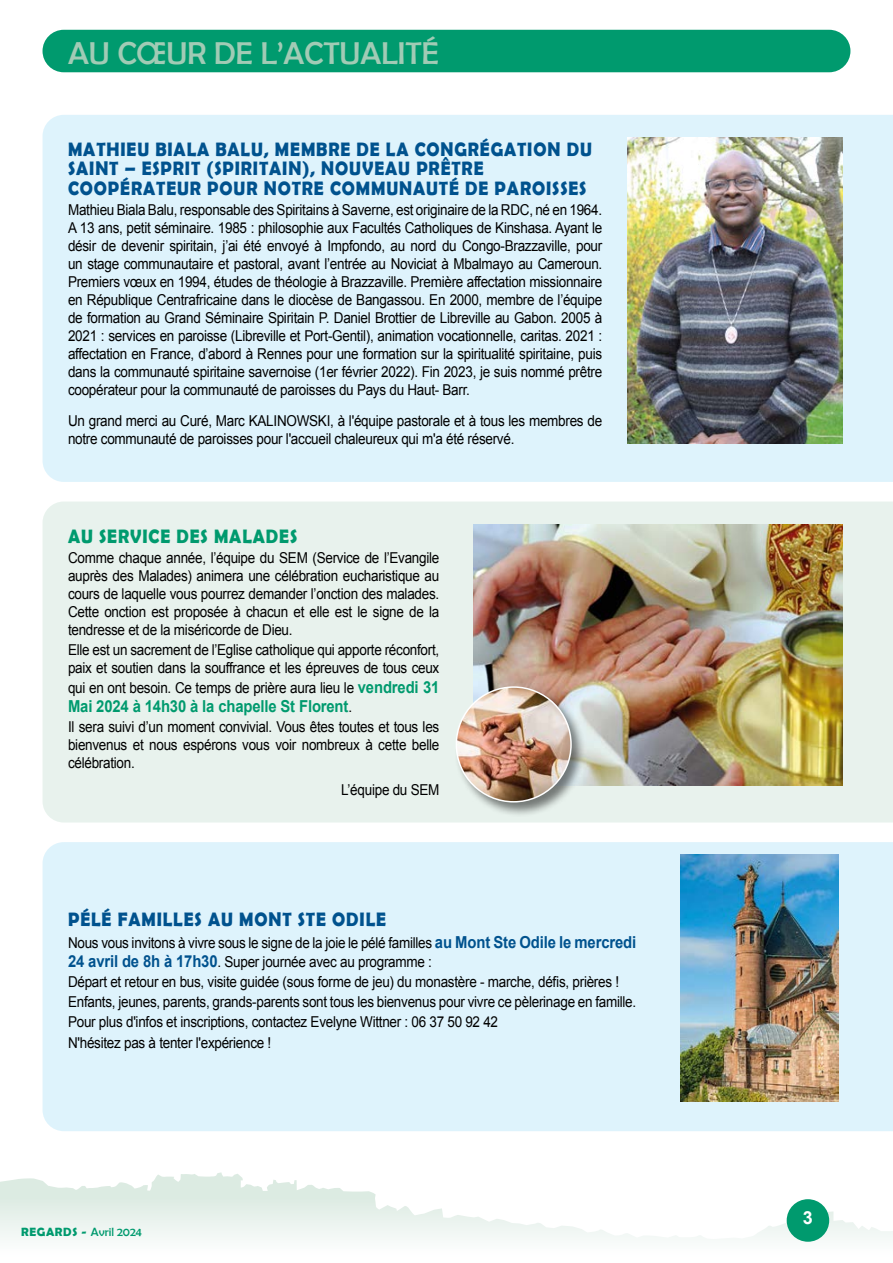
<style>
.page{position:relative;width:893px;height:1263px;background:#fff}
.page>*{position:absolute;margin:0;border:0;box-sizing:border-box;transform-origin:0 0}
.t1{font:31.65px "Berlin Sans FB";color:#a1cbb5}
.t2{font:700 19.5px/19.5px "Berlin Sans FB Demi";letter-spacing:.05em;color:#00528e;scale:.9 1}
.t3{font:700 19.5px "Berlin Sans FB Demi";letter-spacing:.05em;color:#009a6e;scale:.9 1}
.t4{font:700 18px "Arial";color:#fff}
.t5{font:700 16.5px "Arial";letter-spacing:-.01em;color:#009a6e;scale:.9 1}
.t6{font:15px/18px "Arial";letter-spacing:-.02em;color:#000;text-align:justify;scale:.9 1}
.t7{font:12px "Berlin Sans FB";color:#009a6e}
.s1{font-weight:700;font-size:16.5px;color:#009a6e}
.s2{font-weight:400;font-size:15px;color:#000}
.s3{font-weight:700;font-size:16.5px;color:#00528e}
.s4{font-family:"Berlin Sans FB Demi";font-weight:700}
</style>
<div class="page">
<svg style="left:0;top:1172px;width:893px;height:70px"></svg>
<div style="left:787px;top:1199px;width:42px;height:43px;background:#009a6e;border-radius:50%"></div>
<div style="left:43px;top:501px;width:850px;height:321px;background:#e8f2ed"></div>
<div style="left:43px;top:115px;width:850px;height:367px;background:#def3fc"></div>
<div style="left:43px;top:842px;width:850px;height:289px;background:#def3fc"></div>
<div style="left:43px;top:30px;width:807px;height:42px;background:#009a6e;border-radius:21px"></div>
<img style="left:628px;top:138px;width:215px;height:306px">
<img style="left:474px;top:525px;width:369px;height:260px">
<div style="left:454px;top:685px;width:133px;height:132px;background:#000;opacity:.5"></div>
<img style="left:456px;top:687px;width:115px;height:115px;border-radius:57px">
<div style="left:456px;top:686px;width:116px;height:116px;border:2px solid #fff;border-radius:50%"></div>
<img style="left:680px;top:854px;width:159px;height:247px">
<p class="t1" style="left:68px;top:35px;width:372px">AU CŒUR DE L’ACTUALITÉ</p>
<p class="t2" style="left:68px;top:139px;width:584px">MATHIEU BIALA BALU, MEMBRE DE LA CONGRÉGATION DU<br>SAINT – ESPRIT (SPIRITAIN), NOUVEAU PRÊTRE<br>COOPÉRATEUR POUR NOTRE COMMUNAUTÉ DE PAROISSES</p>
<p class="t6" style="left:68px;top:201px;width:595px">Mathieu Biala Balu, responsable des Spiritains à Saverne, est originaire de la RDC, né en 1964.<br>A 13 ans, petit séminaire. 1985 : philosophie aux Facultés Catholiques de Kinshasa. Ayant le désir de devenir spiritain, j’ai été envoyé à Impfondo, au nord du Congo-Brazzaville, pour un stage communautaire et pastoral, avant l’entrée au Noviciat à Mbalmayo au Cameroun.<br>Premiers vœux en 1994, études de théologie à Brazzaville. Première affectation missionnaire en République Centrafricaine dans le diocèse de Bangassou. En 2000, membre de l’équipe de formation au Grand Séminaire Spiritain P. Daniel Brottier de Libreville au Gabon. 2005 à 2021 : services en paroisse (Libreville et Port-Gentil), animation vocationnelle, caritas. 2021 : affectation en France, d’abord à Rennes pour une formation sur la spiritualité spiritaine, puis dans la communauté spiritaine savernoise (1er février 2022). Fin 2023, je suis nommé prêtre coopérateur pour la communauté de paroisses du Pays du Haut- Barr.</p>
<p class="t6" style="left:68px;top:412px;width:595px">Un grand merci au Curé, Marc KALINOWSKI, à l'équipe pastorale et à tous les membres de notre communauté de paroisses pour l'accueil chaleureux qui m'a été réservé.</p>
<p class="t3" style="left:68px;top:525px;width:256px">AU SERVICE DES MALADES</p>
<p class="t6" style="left:68px;top:549px;width:414px">Comme chaque année, l’équipe du SEM (Service de l’Evangile auprès des Malades) animera une célébration eucharistique au cours de laquelle vous pourrez demander l’onction des malades.<br>Cette onction est proposée à chacun et elle est le signe de la tendresse et de la miséricorde de Dieu.</p>
<p class="t6" style="left:68px;top:641px;width:414px">Elle est un sacrement de l’Eglise catholique qui apporte réconfort, paix et soutien dans la souffrance et les épreuves de tous ceux</p>
<p class="t6" style="left:68px;top:678px;width:414px">qui en ont besoin. Ce temps de prière aura lieu le <span class="s1">vendredi 31</span></p>
<p class="t5" style="left:68px;top:695px;width:317px">Mai 2024 à 14h30 à la chapelle St Florent<span class="s2">.</span></p>
<p class="t6" style="left:68px;top:718px;width:414px">Il sera suivi d’un moment convivial. Vous êtes toutes et tous les bienvenus et nous espérons vous voir nombreux à cette belle célébration.</p>
<p class="t6" style="left:341px;top:780px;width:111px">L’équipe du SEM</p>
<p class="t2" style="left:68px;top:909px;width:355px">PÉLÉ FAMILLES AU MONT STE ODILE</p>
<p class="t6" style="left:68px;top:933px;width:633px;line-height:19.5px">Nous vous invitons à vivre sous le signe de la joie le pélé familles <span class="s3">au Mont Ste Odile le mercredi<br>24 avril de 8h à 17h30</span>. Super journée avec au programme :</p>
<p class="t6" style="left:68px;top:973px;width:614px">Départ et retour en bus, visite guidée (sous forme de jeu) du monastère - marche, défis, prières !</p>
<p class="t6" style="left:68px;top:993px;width:633px">Enfants, jeunes, parents, grands-parents sont tous les bienvenus pour vivre ce pèlerinage en famille.</p>
<p class="t6" style="left:68px;top:1013px;width:479px">Pour plus d'infos et inscriptions, contactez Evelyne Wittner : 06 37 50 92 42</p>
<p class="t6" style="left:68px;top:1033px;width:227px">N'hésitez pas à tenter l'expérience !</p>
<p class="t7" style="left:21px;top:1225px;width:122px"><span class="s4">REGARDS -</span> Avril 2024</p>
<p class="t4" style="left:803px;top:1206px;width:12px">3</p>
</div>
